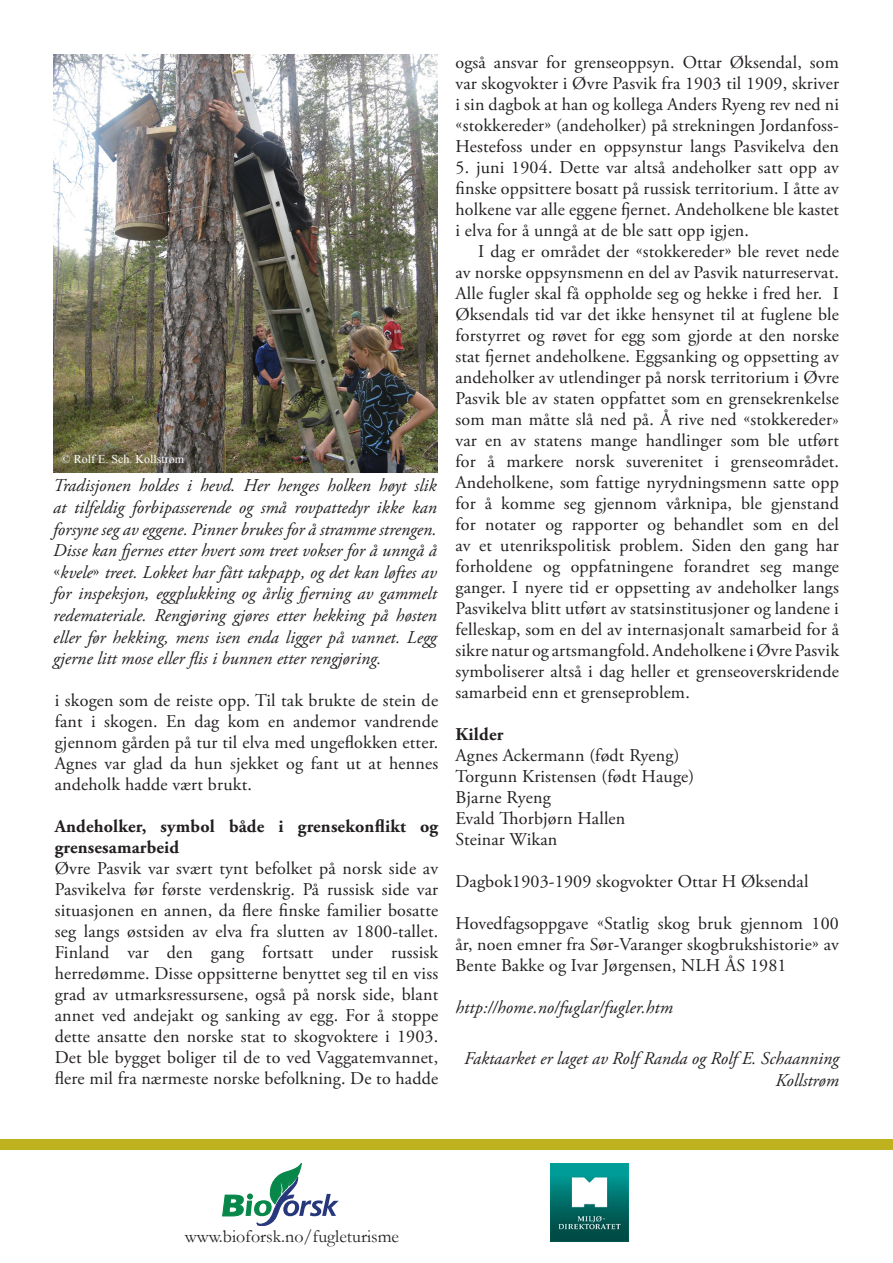
<style>
.page{position:relative;width:893px;height:1263px;background:#fff}
.page>*{position:absolute;margin:0;border:0;box-sizing:border-box;transform-origin:0 0}
.t1{font:18px/21px "Adobe Garamond Pro";letter-spacing:.01em;color:#231f20;text-align:justify}
.t2{font:italic 18px/21.6px "Adobe Garamond Pro";color:#231f20;text-align:justify}
.t3{font:700 18px/21px "Adobe Garamond Pro";letter-spacing:.01em;color:#231f20}
.t4{font:18px "Garamond";color:#231f20}
.t5{font:12px "Times New Roman";color:#fff}
.s1{font-style:normal}
</style>
<div class="page">
<div style="left:0;top:1140px;width:893px;height:10px;background:#beb21f"></div>
<svg style="left:223px;top:1163px;width:116px;height:63px"></svg>
<img style="left:550px;top:1163px;width:78px;height:78px">
<img style="left:53px;top:54px;width:384px;height:418px">
<p class="t5" style="left:62px;top:451px;width:124px">© Rolf E. Sch. Kollstrøm</p>
<p class="t2" style="left:53px;top:475px;width:385px">Tradisjonen holdes i hevd. Her henges holken høyt slik at tilfeldig forbipasserende og små rovpattedyr ikke kan forsyne seg av eggene. Pinner brukes for å stramme strengen.<br>Disse kan fjernes etter hvert som treet vokser for å unngå å <span class="s1">«</span>kvele<span class="s1">»</span> treet. Lokket har fått takpapp, og det kan løftes av for inspeksjon, eggplukking og årlig fjerning av gammelt redemateriale. Rengjøring gjøres etter hekking på høsten eller før hekking, mens isen enda ligger på vannet. Legg gjerne litt mose eller flis i bunnen etter rengjøring.</p>
<p class="t1" style="left:55px;top:691px;width:385px">i skogen som de reiste opp. Til tak brukte de stein de fant i skogen. En dag kom en andemor vandrende gjennom gården på tur til elva med ungeflokken etter.<br>Agnes var glad da hun sjekket og fant ut at hennes andeholk hadde vært brukt.</p>
<p class="t3" style="left:55px;top:816px;width:385px">Andeholker, symbol både i grensekonflikt og grensesamarbeid</p>
<p class="t1" style="left:55px;top:859px;width:385px">Øvre Pasvik var svært tynt befolket på norsk side av Pasvikelva før første verdenskrig. På russisk side var situasjonen en annen, da flere finske familier bosatte seg langs østsiden av elva fra slutten av 1800-tallet.<br>Finland var den gang fortsatt under russisk herredømme. Disse oppsitterne benyttet seg til en viss grad av utmarksressursene, også på norsk side, blant annet ved andejakt og sanking av egg. For å stoppe dette ansatte den norske stat to skogvoktere i 1903.<br>Det ble bygget boliger til de to ved Vaggatemvannet, flere mil fra nærmeste norske befolkning. De to hadde</p>
<p class="t1" style="left:455px;top:53px;width:385px">også ansvar for grenseoppsyn. Ottar Øksendal, som var skogvokter i Øvre Pasvik fra 1903 til 1909, skriver i sin dagbok at han og kollega Anders Ryeng rev ned ni «stokkereder» (andeholker) på strekningen Jordanfoss-Hestefoss under en oppsynstur langs Pasvikelva den</p>
<p class="t1" style="left:455px;top:158px;width:385px">5. juni 1904. Dette var altså andeholker satt opp av finske oppsittere bosatt på russisk territorium. I åtte av holkene var alle eggene fjernet. Andeholkene ble kastet i elva for å unngå at de ble satt opp igjen.</p>
<p class="t1" style="left:455px;top:242px;width:385px;text-indent:22px">I dag er området der «stokkereder» ble revet nede av norske oppsynsmenn en del av Pasvik naturreservat.<br>Alle fugler skal få oppholde seg og hekke i fred her. I Øksendals tid var det ikke hensynet til at fuglene ble forstyrret og røvet for egg som gjorde at den norske stat fjernet andeholkene. Eggsanking og oppsetting av andeholker av utlendinger på norsk territorium i Øvre Pasvik ble av staten oppfattet som en grensekrenkelse som man måtte slå ned på. Å rive ned «stokkereder» var en av statens mange handlinger som ble utført for å markere norsk suverenitet i grenseområdet.<br>Andeholkene, som fattige nyrydningsmenn satte opp for å komme seg gjennom vårknipa, ble gjenstand for notater og rapporter og behandlet som en del av et utenrikspolitisk problem. Siden den gang har forholdene og oppfatningene forandret seg mange ganger. I nyere tid er oppsetting av andeholker langs Pasvikelva blitt utført av statsinstitusjoner og landene i felleskap, som en del av internasjonalt samarbeid for å sikre natur og artsmangfold. Andeholkene i Øvre Pasvik symboliserer altså i dag heller et grenseoverskridende samarbeid enn et grenseproblem.</p>
<p class="t3" style="left:455px;top:724px;width:49px">Kilder</p>
<p class="t1" style="left:455px;top:746px;width:225px">Agnes Ackermann (født Ryeng)</p>
<p class="t1" style="left:455px;top:767px;width:240px">Torgunn Kristensen (født Hauge)</p>
<p class="t1" style="left:455px;top:788px;width:97px">Bjarne Ryeng</p>
<p class="t1" style="left:455px;top:809px;width:171px">Evald Thorbjørn Hallen</p>
<p class="t1" style="left:455px;top:830px;width:103px">Steinar Wikan</p>
<p class="t1" style="left:455px;top:872px;width:355px">Dagbok1903-1909 skogvokter Ottar H Øksendal</p>
<p class="t1" style="left:455px;top:914px;width:385px">Hovedfagsoppgave «Statlig skog bruk gjennom 100 år, noen emner fra Sør-Varanger skogbrukshistorie» av Bente Bakke og Ivar Jørgensen, NLH ÅS 1981</p>
<p class="t2" style="left:455px;top:997px;width:219px">http://home.no/fuglar/fugler.htm</p>
<p class="t2" style="left:464px;top:1048px;width:376px;text-align:right">Faktaarket er laget av Rolf Randa og Rolf E. Schaanning<br>Kollstrøm</p>
<p class="t4" style="left:185px;top:1224px;width:216px">www.bioforsk.no/fugleturisme</p>
</div>
